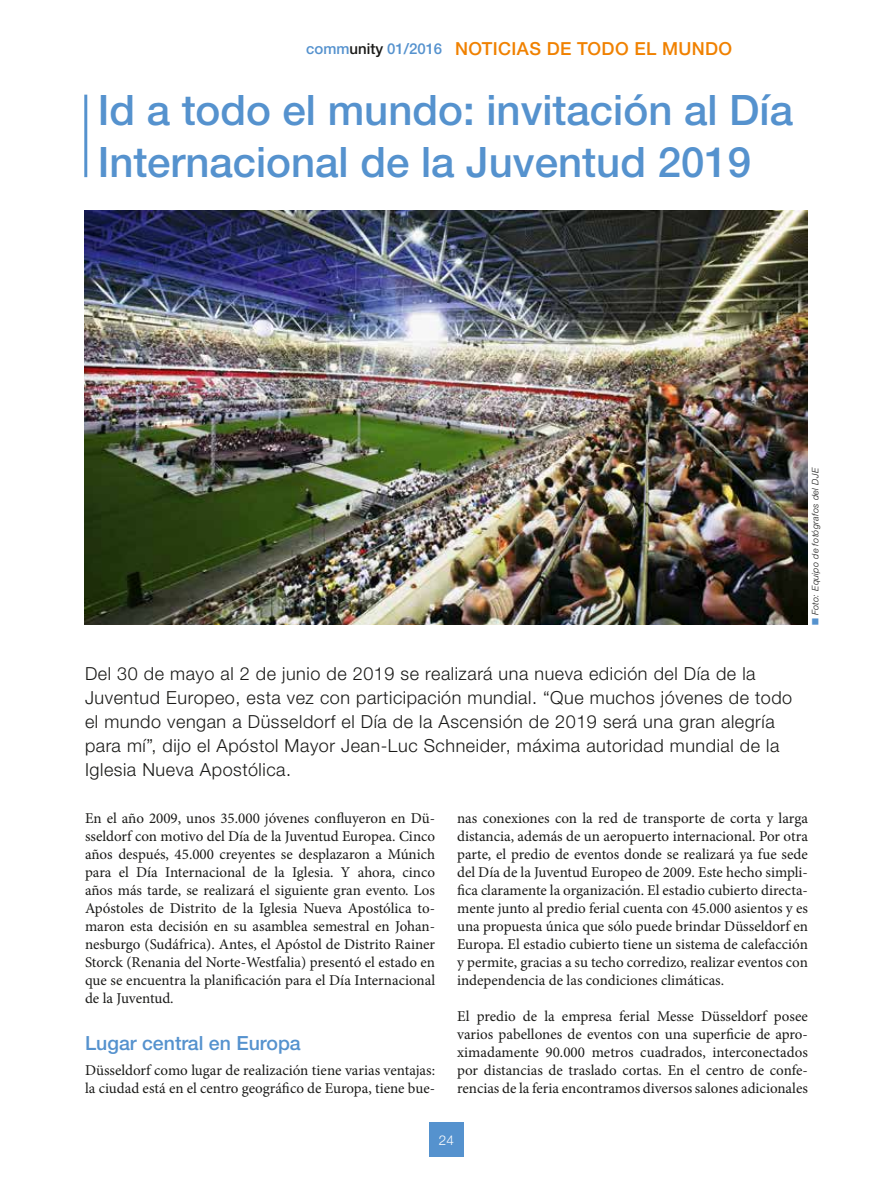
<style>
.page{position:relative;width:893px;height:1191px;background:#fff}
.page>*{position:absolute;margin:0;border:0;box-sizing:border-box;transform-origin:0 0}
.t1{font:500 42px/52.5px "Helvetica Neue LTW1 G";color:#5592ce}
.t2{font:500 19.5px "Helvetica Neue LTW1 G";color:#5592ce}
.t3{font:300 18px/24px "Helvetica Neue LTW1 G";letter-spacing:.03em;color:#1a1a18}
.t4{font:500 18px "Helvetica Neue LTW1 G";letter-spacing:.02em;color:#f08100}
.t5{font:15px/18px "Minion Pro";color:#1a1a18;text-align:justify}
.t6{font:300 13.5px "Helvetica Neue LTW1 G";color:#fff}
.t7{font:italic 300 9px "Helvetica Neue LTW1 G";letter-spacing:.04em;color:#1a1a18}
.s1{font-size:15px;color:#5592ce}
.s2{font-size:15px;color:#1a1a18}
.s3{color:#5592ce}
</style>
<div class="page">
<div style="left:429px;top:1123px;width:34px;height:34px;background:#5592ce"></div>
<hr style="left:84px;top:95px;width:3px;height:82px;background:#5592ce">
<img style="left:84px;top:211px;width:724px;height:414px">
<p class="t4" style="left:306px;top:38px;width:428px"><span class="s1">comm</span><span class="s2">unity</span> <span class="s1">01/2016</span> NOTICIAS DE TODO EL MUNDO</p>
<h1 class="t1" style="left:98px;top:83px;width:697px">Id a todo el mundo: invitación al Día<br>Internacional de la Juventud 2019</h1>
<p class="t7" style="left:810px;top:625px;width:159px;rotate:-90deg"><span class="s3">■</span> Foto: Equipo de fotógrafos del DJE</p>
<p class="t3" style="left:85px;top:662px;width:709px">Del 30 de mayo al 2 de junio de 2019 se realizará una nueva edición del Día de la Juventud Europeo, esta vez con participación mundial. “Que muchos jóvenes de todo el mundo vengan a Düsseldorf el Día de la Ascensión de 2019 será una gran alegría para mí”, dijo el Apóstol Mayor Jean-Luc Schneider, máxima autoridad mundial de la Iglesia Nueva Apostólica.</p>
<p class="t5" style="left:85px;top:809px;width:352px">En el año 2009, unos 35.000 jóvenes confluyeron en Dü&shy;sseldorf con motivo del Día de la Juventud Europea. Cinco años después, 45.000 creyentes se desplazaron a Múnich para el Día Internacional de la Iglesia. Y ahora, cinco años más tarde, se realizará el siguiente gran evento. Los Apóstoles de Distrito de la Iglesia Nueva Apostólica to&shy;maron esta decisión en su asamblea semestral en Johan&shy;nesburgo (Sudáfrica). Antes, el Apóstol de Distrito Rainer Storck (Renania del Norte-Westfalia) presentó el estado en que se encuentra la planificación para el Día Internacional de la Juventud.</p>
<h2 class="t2" style="left:85px;top:1030px;width:217px">Lugar central en Europa</h2>
<p class="t5" style="left:85px;top:1061px;width:352px">Düsseldorf como lugar de realización tiene varias ventajas: la ciudad está en el centro geográfico de Europa, tiene bue-</p>
<p class="t5" style="left:457px;top:809px;width:352px">nas conexiones con la red de transporte de corta y larga distancia, además de un aeropuerto internacional. Por otra parte, el predio de eventos donde se realizará ya fue sede del Día de la Juventud Europeo de 2009. Este hecho simpli&shy;fica claramente la organización. El estadio cubierto directa&shy;mente junto al predio ferial cuenta con 45.000 asientos y es una propuesta única que sólo puede brindar Düsseldorf en Europa. El estadio cubierto tiene un sistema de calefacción y permite, gracias a su techo corredizo, realizar eventos con independencia de las condiciones climáticas.</p>
<p class="t5" style="left:457px;top:1007px;width:352px">El predio de la empresa ferial Messe Düsseldorf posee varios pabellones de eventos con una superficie de apro&shy;ximadamente 90.000 metros cuadrados, interconectados por distancias de traslado cortas. En el centro de confe&shy;rencias de la feria encontramos diversos salones adicionales</p>
<p class="t6" style="left:439px;top:1131px;width:17px">24</p>
</div>
